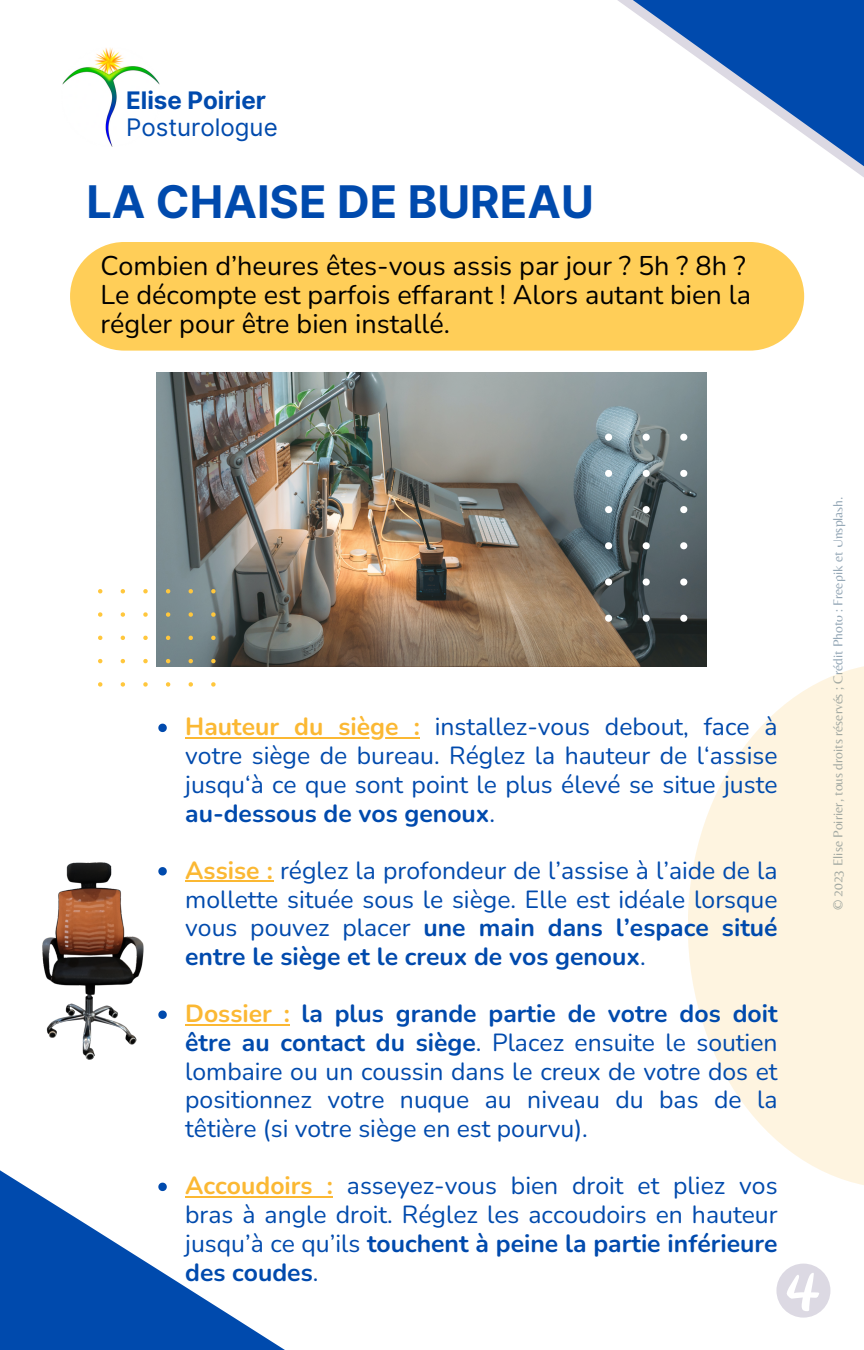
<style>
.page{position:relative;width:864px;height:1350px;background:#fff}
.page>*{position:absolute;margin:0;border:0;box-sizing:border-box;transform-origin:0 0}
.t1{font:700 45px "Inter";color:#004aad}
.t2{font:27px/28.8px "Nunito";color:#000}
.t3{font:24.75px/28.8px "Nunito";color:#004aad;text-align:justify}
.t4{font:700 24.07px "Inter";color:#004aad}
.t5{font:24.07px "Inter";color:#004aad}
.t6{font:13.5px "Belleza";color:#94a7b6}
.s1{font-weight:700;color:#fbb833}
.s2{font-weight:700}
</style>
<div class="page">
<svg style="left:0;top:957px;width:285px;height:393px"></svg>
<svg style="left:282px;top:0;width:582px;height:373px"></svg>
<img style="left:62px;top:48px;width:98px;height:99px">
<img style="left:43px;top:862px;width:101px;height:198px">
<svg style="left:688px;top:666px;width:176px;height:519px;fill:#fef4e0"></svg>
<div style="left:70px;top:242px;width:734px;height:109px;background:#ffce58;border-radius:54px"></div>
<img style="left:157px;top:373px;width:550px;height:293px">
<svg style="left:158px;top:724px;width:9px;height:8px"></svg>
<hr style="left:185px;top:737px;width:235px;height:2px;background:#fbb833">
<svg style="left:158px;top:867px;width:9px;height:9px"></svg>
<hr style="left:185px;top:881px;width:82px;height:1px;background:#fbb833">
<svg style="left:158px;top:1011px;width:9px;height:8px"></svg>
<hr style="left:185px;top:1024px;width:105px;height:2px;background:#fbb833">
<svg style="left:158px;top:1183px;width:9px;height:8px"></svg>
<hr style="left:185px;top:1196px;width:148px;height:2px;background:#fbb833">
<svg style="left:605px;top:434px;width:102px;height:188px;background:#5d6b70"></svg>
<svg style="left:98px;top:585px;width:118px;height:102px"></svg>
<svg style="left:776px;top:1264px;width:54px;height:54px"></svg>
<p class="t4" style="left:126px;top:86px;width:142px">Elise Poirier</p>
<p class="t5" style="left:126px;top:113px;width:153px">Posturologue</p>
<p class="t1" style="left:86px;top:175px;width:509px">LA CHAISE DE BUREAU</p>
<p class="t2" style="left:100px;top:252px;width:652px">Combien d’heures êtes-vous assis par jour ? 5h ? 8h ?<br>Le décompte est parfois effarant ! Alors autant bien la régler pour être bien installé.</p>
<p class="t3" style="left:185px;top:713px;width:594px"><span class="s1">Hauteur du siège :</span> installez-vous debout, face à votre siège de bureau. Réglez la hauteur de l‘assise jusqu‘à ce que sont point le plus élevé se situe juste <span class="s2">au-dessous de vos genoux</span>.</p>
<p class="t3" style="left:185px;top:856px;width:594px"><span class="s1">Assise :</span> réglez la profondeur de l’assise à l’aide de la mollette située sous le siège. Elle est idéale lorsque vous pouvez placer <span class="s2">une main dans l’espace situé entre le siège et le creux de vos genoux</span>.</p>
<p class="t3" style="left:185px;top:1000px;width:594px"><span class="s1">Dossier :</span> <span class="s2">la plus grande partie de votre dos doit être au contact du siège</span>. Placez ensuite le soutien lombaire ou un coussin dans le creux de votre dos et positionnez votre nuque au niveau du bas de la têtière (si votre siège en est pourvu).</p>
<p class="t3" style="left:185px;top:1172px;width:594px"><span class="s1">Accoudoirs :</span> asseyez-vous bien droit et pliez vos bras à angle droit. Réglez les accoudoirs en hauteur jusqu’à ce qu’ils <span class="s2">touchent à peine la partie inférieure des coudes</span>.</p>
<p class="t6" style="left:830px;top:910px;width:416px;rotate:-90deg">© 2023 Elise Poirier, tous droits réservés ; Crédit Photo : Freepik et Unsplash.</p>
</div>
